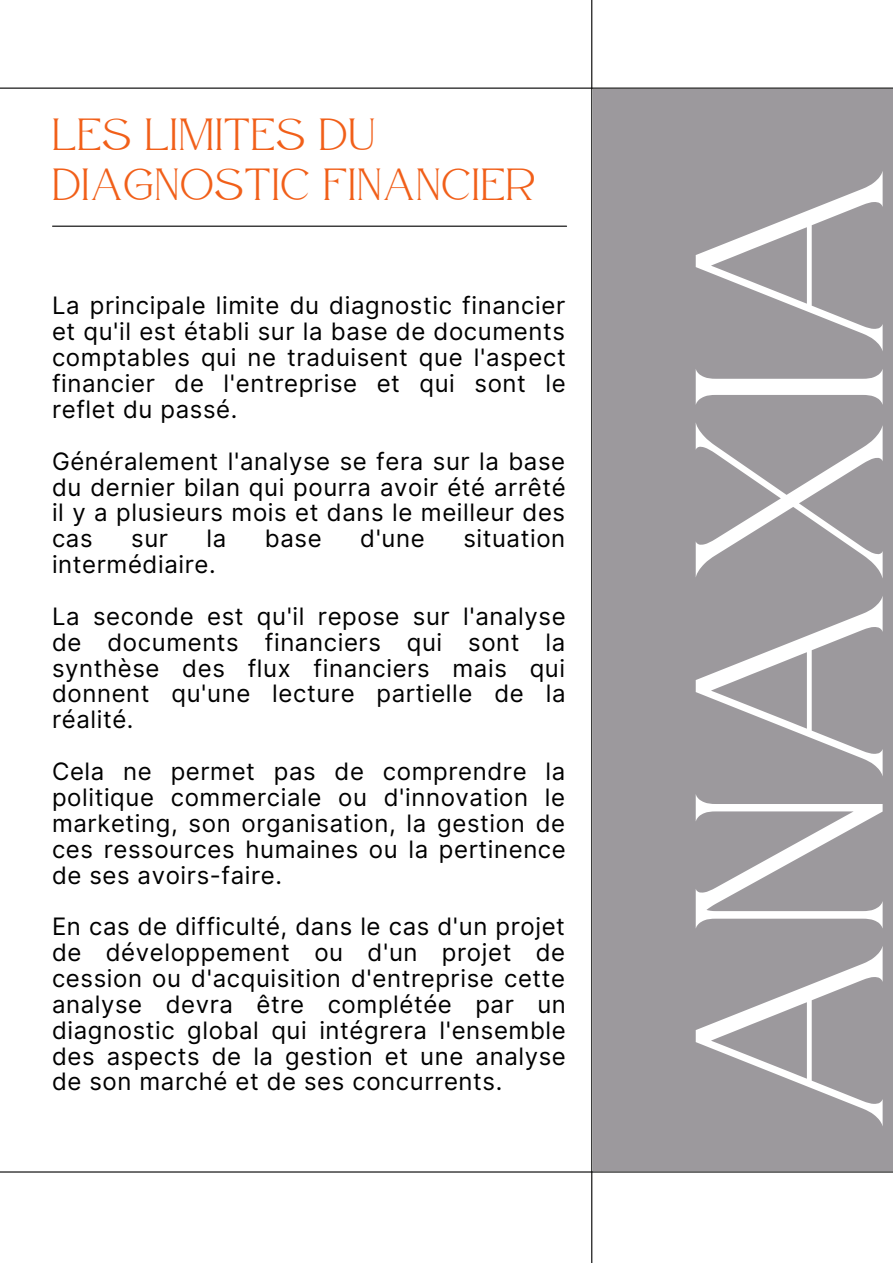
<style>
.page{position:relative;width:893px;height:1264px;background:#fff}
.page>*{position:absolute;margin:0;border:0;box-sizing:border-box;transform-origin:0 0}
.t1{font:266.7px "Atteron";letter-spacing:.025em;color:#fff}
.t2{font:45px/49.5px "Atteron";letter-spacing:.025em;color:#f15f19}
.t3{font:24px/25.8px "Inter";letter-spacing:.025em;color:#000;text-align:justify}
</style>
<div class="page">
<div style="left:593px;top:89px;width:299px;height:1082px;background:#9c999d"></div>
<hr style="left:591px;top:0;width:1px;height:1262px;background:#000">
<hr style="left:0;top:88px;width:892px;height:1px;background:#000">
<hr style="left:0;top:1171px;width:892px;height:1px;background:#000">
<hr style="left:53px;top:226px;width:513px;height:1px;background:#000">
<h2 class="t2" style="left:52px;top:110px;width:484px">LES LIMITES DU<br>DIAGNOSTIC FINANCIER</h2>
<p class="t3" style="left:52px;top:293px;width:515px">La principale limite du diagnostic financier et qu'il est établi sur la base de documents comptables qui ne traduisent que l'aspect financier de l'entreprise et qui sont le reflet du passé.</p>
<p class="t3" style="left:52px;top:448px;width:515px">Généralement l'analyse se fera sur la base du dernier bilan qui pourra avoir été arrêté il y a plusieurs mois et dans le meilleur des cas</p>
<p class="t3" style="left:131px;top:525px;width:38px">sur</p>
<p class="t3" style="left:206px;top:525px;width:21px">la</p>
<p class="t3" style="left:265px;top:525px;width:58px">base</p>
<p class="t3" style="left:360px;top:525px;width:66px">d'une</p>
<p class="t3" style="left:463px;top:525px;width:103px">situation</p>
<p class="t3" style="left:52px;top:538px;width:515px;line-height:51.8px">intermédiaire.<br>La seconde est qu'il repose sur l'analyse</p>
<p class="t3" style="left:52px;top:629px;width:515px">de documents financiers qui sont la synthèse des flux financiers mais qui donnent qu'une lecture partielle de la réalité.</p>
<p class="t3" style="left:52px;top:758px;width:515px">Cela ne permet pas de comprendre la politique commerciale ou d'innovation le marketing, son organisation, la gestion de ces ressources humaines ou la pertinence de ses avoirs-faire.</p>
<p class="t3" style="left:52px;top:913px;width:515px">En cas de difficulté, dans le cas d'un projet de développement ou d'un projet de cession ou d'acquisition d'entreprise cette analyse devra être complétée par un diagnostic global qui intégrera l'ensemble des aspects de la gestion et une analyse de son marché et de ses concurrents.</p>
<h1 class="t1" style="left:634px;top:1131px;width:967px;rotate:-90deg">ANAXIA</h1>
</div>
